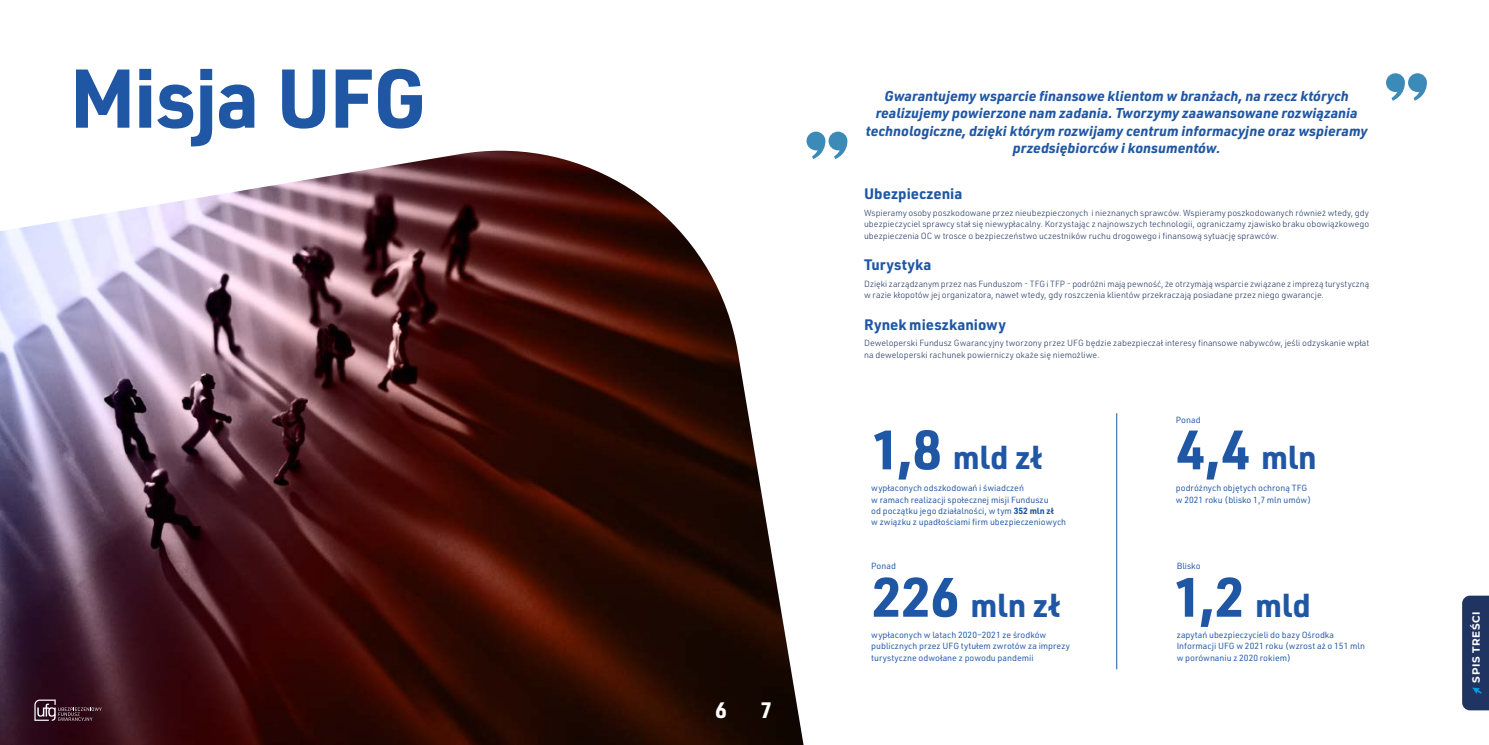
<style>
.page{position:relative;width:1489px;height:745px;background:#fff}
.page>*{position:absolute;margin:0;border:0;box-sizing:border-box;transform-origin:0 0}
.t1{font:700 81.38px "URWDIN";letter-spacing:-.025em;color:#1f57a4}
.t2{font:700 54.25px "URWDIN";color:#1f57a4}
.t3{font:700 32.55px "URWDIN";color:#1f57a4}
.t4{font:700 21.88px "URWDIN";color:#fff}
.t5{font:700 14.88px "URWDIN";color:#1f57a4}
.t6{font:italic 700 14px/17.5px "URWDIN";color:#1f57a4;text-align:center}
.t7{font:700 10.5px "Montserrat";letter-spacing:.05em;color:#fff}
.t8{font:300 8.75px/11.4px "URWDIN";color:#1f3460}
.t9{font:8.75px/11.4px "URWDIN";color:#1f57a4}
.s1{font-size:54.25px}
.s2{font-size:32.55px}
.s3{font-weight:700}
</style>
<div class="page">
<hr style="left:1116px;top:413px;width:1px;height:255px;background:#1f57a4">
<svg style="left:806px;top:131px;width:41px;height:28px"></svg>
<svg style="left:1386px;top:73px;width:40px;height:28px"></svg>
<img style="left:0;top:151px;width:803px;height:593px">
<div style="left:1462px;top:595px;width:26px;height:115px;background:#1f3460"></div>
<svg style="left:34px;top:699px;width:68px;height:21px"></svg>
<h1 class="t1" style="left:69px;top:43px;width:358px">Misja UFG</h1>
<h3 class="t4" style="left:715px;top:694px;width:13px">6</h3>
<h3 class="t4" style="left:760px;top:694px;width:13px">7</h3>
<p class="t6" style="left:865px;top:86px;width:503px">Gwarantujemy wsparcie finansowe klientom w branżach, na rzecz których realizujemy powierzone nam zadania. Tworzymy zaawansowane rozwiązania technologiczne, dzięki którym rozwijamy centrum informacyjne oraz wspieramy przedsiębiorców i konsumentów.</p>
<h3 class="t5" style="left:864px;top:184px;width:100px">Ubezpieczenia</h3>
<p class="t8" style="left:864px;top:206px;width:506px;text-align:justify">Wspieramy osoby poszkodowane przez nieubezpieczonych i nieznanych sprawców. Wspieramy poszkodowanych również wtedy, gdy ubezpieczyciel sprawcy stał się niewypłacalny. Korzystając z najnowszych technologii, ograniczamy zjawisko braku obowiązkowego ubezpieczenia OC w trosce o bezpieczeństwo uczestników ruchu drogowego i finansową sytuację sprawców.</p>
<h3 class="t5" style="left:864px;top:255px;width:69px">Turystyka</h3>
<p class="t8" style="left:864px;top:277px;width:506px">Dzięki zarządzanym przez nas Funduszom - TFG i TFP - podróżni mają pewność, że otrzymają wsparcie związane z imprezą turystyczną w razie kłopotów jej organizatora, nawet wtedy, gdy roszczenia klientów przekraczają posiadane przez niego gwarancje.</p>
<h3 class="t5" style="left:864px;top:314px;width:143px">Rynek mieszkaniowy</h3>
<p class="t8" style="left:864px;top:337px;width:506px">Deweloperski Fundusz Gwarancyjny tworzony przez UFG będzie zabezpieczał interesy finansowe nabywców, jeśli odzyskanie wpłat na deweloperski rachunek powierniczy okaże się niemożliwe.</p>
<p class="t9" style="left:1175px;top:413px;width:26px">Ponad</p>
<h3 class="t3" style="left:871px;top:435px;width:172px"><span class="s1">1,8</span> mld zł</h3>
<h2 class="t2" style="left:1175px;top:412px;width:143px">4,4 <span class="s2">mln</span></h2>
<p class="t9" style="left:871px;top:482px;width:196px">wypłaconych odszkodowań i świadczeń<br>w ramach realizacji społecznej misji Funduszu<br>od początku jego działalności, w tym <span class="s3">352 mln zł<br></span>w związku z upadłościami firm ubezpieczeniowych</p>
<p class="t9" style="left:1175px;top:482px;width:137px">podróżnych objętych ochroną TFG w 2021 roku (blisko 1,7 mln umów)</p>
<p class="t9" style="left:871px;top:560px;width:26px">Ponad</p>
<p class="t9" style="left:1176px;top:560px;width:25px">Blisko</p>
<h3 class="t3" style="left:872px;top:582px;width:189px"><span class="s1">226</span> mln zł</h3>
<h2 class="t2" style="left:1173px;top:559px;width:139px">1,2 <span class="s2">mld</span></h2>
<p class="t9" style="left:871px;top:628px;width:200px">wypłaconych w latach 2020–2021 ze środków publicznych przez UFG tytułem zwrotów za imprezy turystyczne odwołane z powodu pandemii</p>
<p class="t9" style="left:1176px;top:628px;width:190px">zapytań ubezpieczycieli do bazy Ośrodka<br>Informacji UFG w 2021 roku (wzrost aż o 151 mln w porównaniu z 2020 rokiem)</p>
<p class="t7" style="left:1468px;top:682px;width:72px;rotate:-90deg">SPIS TREŚCI</p>
</div>
